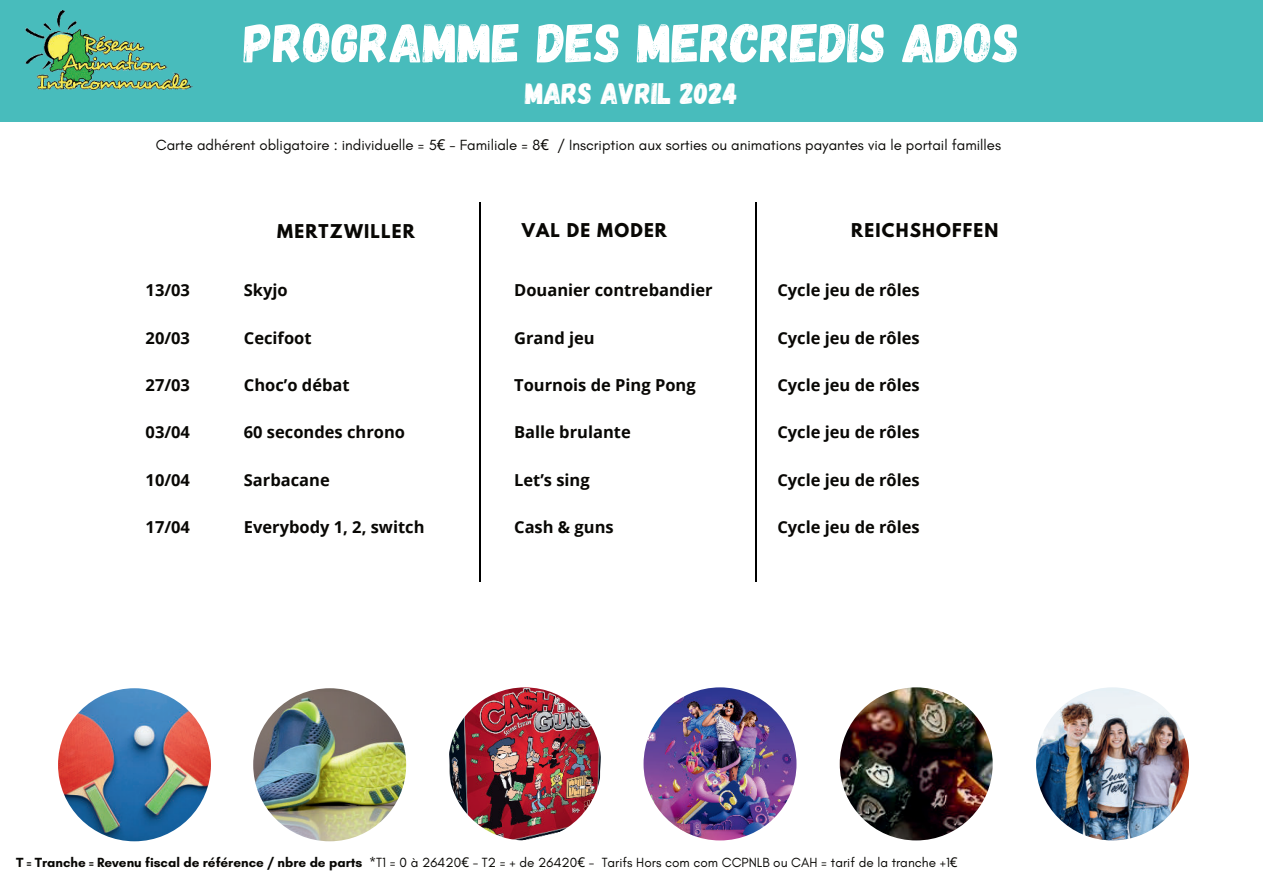
<style>
.page{position:relative;width:1263px;height:894px;background:#fff}
.page>*{position:absolute;margin:0;border:0;box-sizing:border-box;transform-origin:0 0}
.t1{font:55.2px "Gagalin";color:#fff}
.t2{font:29.7px "Gagalin";color:#fff}
.t3{font:700 16.8px "League Spartan";letter-spacing:.07em;color:#080704}
.t4{font:700 16.5px "Open Sans";color:#080704}
.t5{font:15px "Glacial Indifference";color:#080704}
.t6{font:13.5px "Glacial Indifference";color:#080704}
.s1{font-family:"Noto Sans"}
.s2{font-weight:700}
</style>
<div class="page">
<div style="left:0;top:0;width:1263px;height:121px;background:#48bcbc"></div>
<img style="left:26px;top:10px;width:166px;height:79px">
<img style="left:58px;top:688px;width:153px;height:154px">
<img style="left:253px;top:688px;width:154px;height:154px">
<img style="left:449px;top:687px;width:152px;height:154px">
<img style="left:643px;top:687px;width:154px;height:154px">
<img style="left:1036px;top:687px;width:153px;height:154px">
<img style="left:839px;top:687px;width:154px;height:154px">
<hr style="left:755px;top:202px;width:1px;height:380px;background:#000">
<hr style="left:479px;top:202px;width:1px;height:380px;background:#000">
<h1 class="t1" style="left:244px;top:9px;width:777px">PROGRAMME DES MERCREDIS ADOS</h1>
<h2 class="t2" style="left:525px;top:75px;width:214px">MARS AVRIL 2024</h2>
<p class="t5" style="left:156px;top:136px;width:847px">Carte adhérent obligatoire : individuelle = 5<span class="s1">€</span> - Familiale = 8<span class="s1">€</span> / Inscription aux sorties ou animations payantes via le portail familles</p>
<p class="t4" style="left:146px;top:279px;width:46px">13/03</p>
<p class="t4" style="left:146px;top:326px;width:46px">20/03</p>
<p class="t4" style="left:146px;top:373px;width:46px">27/03</p>
<p class="t4" style="left:146px;top:420px;width:46px">03/04</p>
<p class="t4" style="left:146px;top:468px;width:46px">10/04</p>
<p class="t4" style="left:146px;top:515px;width:46px">17/04</p>
<p class="t3" style="left:522px;top:217px;width:147px">VAL DE MODER</p>
<p class="t3" style="left:277px;top:218px;width:139px">MERTZWILLER</p>
<p class="t3" style="left:851px;top:217px;width:149px">REICHSHOFFEN</p>
<p class="t4" style="left:244px;top:279px;width:45px">Skyjo</p>
<p class="t4" style="left:244px;top:326px;width:69px">Cecifoot</p>
<p class="t4" style="left:244px;top:373px;width:107px">Choc’o débat</p>
<p class="t4" style="left:244px;top:420px;width:163px">60 secondes chrono</p>
<p class="t4" style="left:244px;top:468px;width:87px">Sarbacane</p>
<p class="t4" style="left:244px;top:515px;width:182px">Everybody 1, 2, switch</p>
<p class="t4" style="left:514px;top:279px;width:200px">Douanier contrebandier</p>
<p class="t4" style="left:514px;top:326px;width:82px">Grand jeu</p>
<p class="t4" style="left:514px;top:373px;width:183px">Tournois de Ping Pong</p>
<p class="t4" style="left:514px;top:420px;width:118px">Balle brulante</p>
<p class="t4" style="left:514px;top:468px;width:77px">Let’s sing</p>
<p class="t4" style="left:514px;top:515px;width:101px">Cash &amp; guns</p>
<p class="t4" style="left:777px;top:279px;width:144px">Cycle jeu de rôles</p>
<p class="t4" style="left:777px;top:326px;width:144px">Cycle jeu de rôles</p>
<p class="t4" style="left:777px;top:373px;width:144px">Cycle jeu de rôles</p>
<p class="t4" style="left:777px;top:420px;width:144px">Cycle jeu de rôles</p>
<p class="t4" style="left:777px;top:468px;width:144px">Cycle jeu de rôles</p>
<p class="t4" style="left:777px;top:515px;width:144px">Cycle jeu de rôles</p>
<p class="t6" style="left:16px;top:854px;width:943px"><span class="s2">T = Tranche = Revenu fiscal de référence / nbre de parts</span> *T1 = 0 à 26420<span class="s1">€</span> - T2 = + de 26420<span class="s1">€</span> - Tarifs Hors com com CCPNLB ou CAH = tarif de la tranche +1<span class="s1">€</span></p>
</div>
